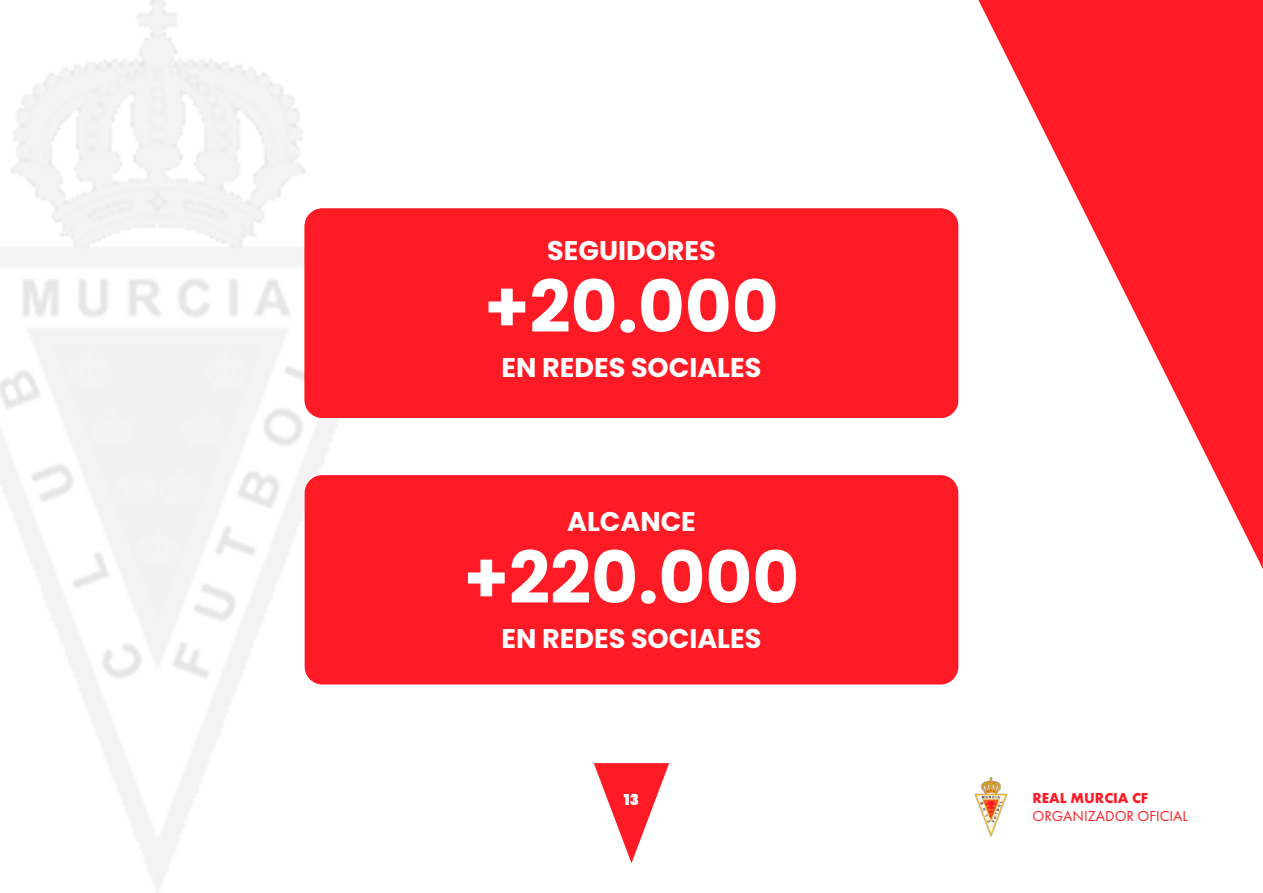
<style>
.page{position:relative;width:1263px;height:893px;background:#fff}
.page>*{position:absolute;margin:0;border:0;box-sizing:border-box;transform-origin:0 0}
.t1{font:700 72px "Poppins";color:#fff}
.t2{font:700 27px "Poppins";color:#fff}
.t3{font:15px "Futura PT";color:#ff1b25}
.t4{font:700 15px "Futura PT";color:#ff1b25}
.t5{font:900 15px "Poppins";color:#fff}
</style>
<div class="page">
<svg style="left:594px;top:763px;width:75px;height:100px"></svg>
<img style="left:974px;top:777px;width:34px;height:60px">
<svg style="left:978px;top:0;width:285px;height:569px"></svg>
<div style="left:305px;top:208px;width:653px;height:210px;background:#ff1b25"></div>
<div style="left:305px;top:475px;width:653px;height:209px;background:#ff1b25"></div>
<p class="t2" style="left:547px;top:235px;width:170px">SEGUIDORES</p>
<h1 class="t1" style="left:484px;top:265px;width:296px">+20.000</h1>
<p class="t2" style="left:502px;top:352px;width:261px">EN REDES SOCIALES</p>
<p class="t2" style="left:567px;top:506px;width:130px">ALCANCE</p>
<h1 class="t1" style="left:464px;top:536px;width:337px">+220.000</h1>
<p class="t2" style="left:502px;top:623px;width:261px">EN REDES SOCIALES</p>
<p class="t5" style="left:624px;top:791px;width:17px">13</p>
<p class="t4" style="left:1032px;top:789px;width:117px">REAL MURCIA CF</p>
<p class="t3" style="left:1032px;top:807px;width:157px">ORGANIZADOR OFICIAL</p>
</div>
